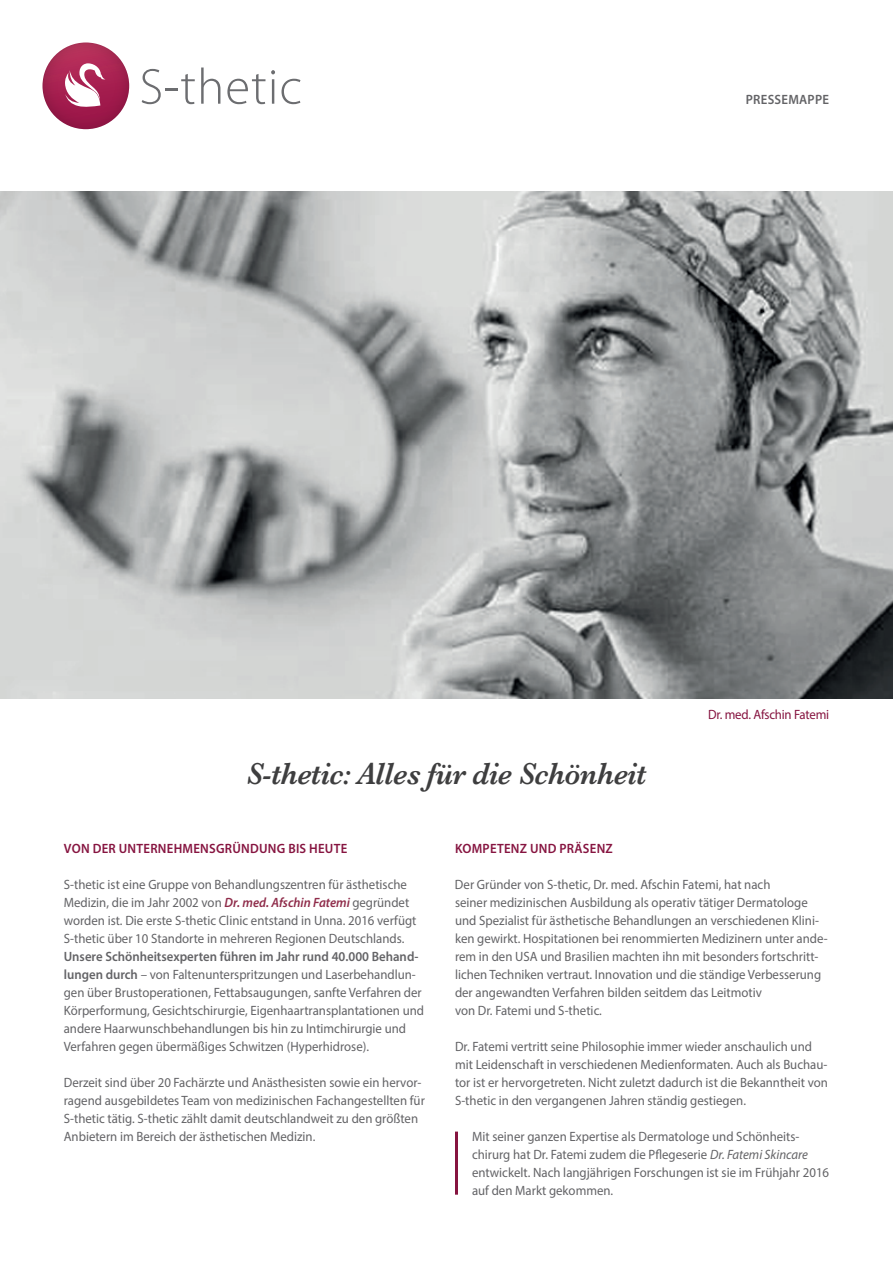
<style>
.page{position:relative;width:893px;height:1263px;background:#fff}
.page>*{position:absolute;margin:0;border:0;box-sizing:border-box;transform-origin:0 0}
.t1{font:italic 600 31.5px "Baskerville";letter-spacing:-.015em;color:#3e3e3f;scale:.95 1}
.t2{font:13.5px/18px "Myriad Pro";color:#636366;scale:.95 1}
.t3{font:600 13.5px "Myriad Pro";letter-spacing:.02em;color:#861440;scale:.95 1}
.t4{font:13.5px "Myriad Pro";letter-spacing:-.015em;color:#861440;scale:.95 1}
.t5{font:600 13.5px "Myriad Pro";letter-spacing:.02em;color:#636366;scale:.95 1}
.s1{font-weight:600;font-style:italic;color:#8f2c4a}
.s2{font-weight:600}
.s3{font-style:italic}
</style>
<div class="page">
<svg style="left:142px;top:69px;width:53px;height:35px"></svg>
<svg style="left:201px;top:68px;width:19px;height:36px"></svg>
<svg style="left:227px;top:74px;width:38px;height:30px"></svg>
<hr style="left:272px;top:79px;width:2px;height:25px;background:#6c6d70">
<svg style="left:271px;top:70px;width:4px;height:4px"></svg>
<svg style="left:281px;top:79px;width:19px;height:25px"></svg>
<div style="left:43px;top:43px;width:86px;height:86px;background:linear-gradient(to bottom,#b5305a,#921144);border-radius:43px"></div>
<svg style="left:65px;top:63px;width:40px;height:45px"></svg>
<hr style="left:455px;top:1131px;width:3px;height:64px;background:#861440">
<img style="left:0;top:191px;width:893px;height:508px">
<p class="t5" style="left:746px;top:91px;width:89px">PRESSEMAPPE</p>
<h1 class="t1" style="left:246px;top:752px;width:423px">S-thetic: Alles für die Schönheit</h1>
<p class="t4" style="left:708px;top:706px;width:129px">Dr. med. Afschin Fatemi</p>
<p class="t3" style="left:64px;top:839px;width:300px">VON DER UNTERNEHMENSGRÜNDUNG BIS HEUTE</p>
<p class="t2" style="left:64px;top:875px;width:373px">S-thetic ist eine Gruppe von Behandlungszentren für ästhetische Medizin, die im Jahr 2002 von <span class="s1">Dr. med. Afschin Fatemi</span> gegründet worden ist. Die erste S-thetic Clinic entstand in Unna. 2016 verfügt S-thetic über 10 Standorte in mehreren Regionen Deutschlands.</p>
<p class="t2" style="left:64px;top:947px;width:381px"><span class="s2">Unsere Schönheitsexperten führen im Jahr rund 40.000 Behand&shy;lungen durch</span> – von Faltenunterspritzungen und Laserbehandlun&shy;gen über Brustoperationen, Fettabsaugungen, sanfte Verfahren der Körperformung, Gesichtschirurgie, Eigenhaartransplantationen und andere Haarwunschbehandlungen bis hin zu Intimchirurgie und Verfahren gegen übermäßiges Schwitzen (Hyperhidrose).</p>
<p class="t2" style="left:64px;top:1073px;width:382px">Derzeit sind über 20 Fachärzte und Anästhesisten sowie ein hervor&shy;ragend ausgebildetes Team von medizinischen Fachangestellten für S-thetic tätig. S-thetic zählt damit deutschlandweit zu den größten Anbietern im Bereich der ästhetischen Medizin.</p>
<p class="t3" style="left:455px;top:839px;width:168px">KOMPETENZ UND PRÄSENZ</p>
<p class="t2" style="left:455px;top:875px;width:394px">Der Gründer von S-thetic, Dr. med. Afschin Fatemi, hat nach<br>seiner medizinischen Ausbildung als operativ tätiger Dermatologe und Spezialist für ästhetische Behandlungen an verschiedenen Klini&shy;ken gewirkt. Hospitationen bei renommierten Medizinern unter ande&shy;rem in den USA und Brasilien machten ihn mit besonders fortschritt&shy;lichen Techniken vertraut. Innovation und die ständige Verbesserung der angewandten Verfahren bilden seitdem das Leitmotiv<br>von Dr. Fatemi und S-thetic.</p>
<p class="t2" style="left:455px;top:1037px;width:394px">Dr. Fatemi vertritt seine Philosophie immer wieder anschaulich und mit Leidenschaft in verschiedenen Medienformaten. Auch als Buchau&shy;tor ist er hervorgetreten. Nicht zuletzt dadurch ist die Bekanntheit von S-thetic in den vergangenen Jahren ständig gestiegen.</p>
<p class="t2" style="left:472px;top:1127px;width:377px">Mit seiner ganzen Expertise als Dermatologe und Schönheits&shy;chirurg hat Dr. Fatemi zudem die Pflegeserie <span class="s3">Dr. Fatemi Skincare </span>entwickelt. Nach langjährigen Forschungen ist sie im Frühjahr 2016 auf den Markt gekommen.</p>
</div>
